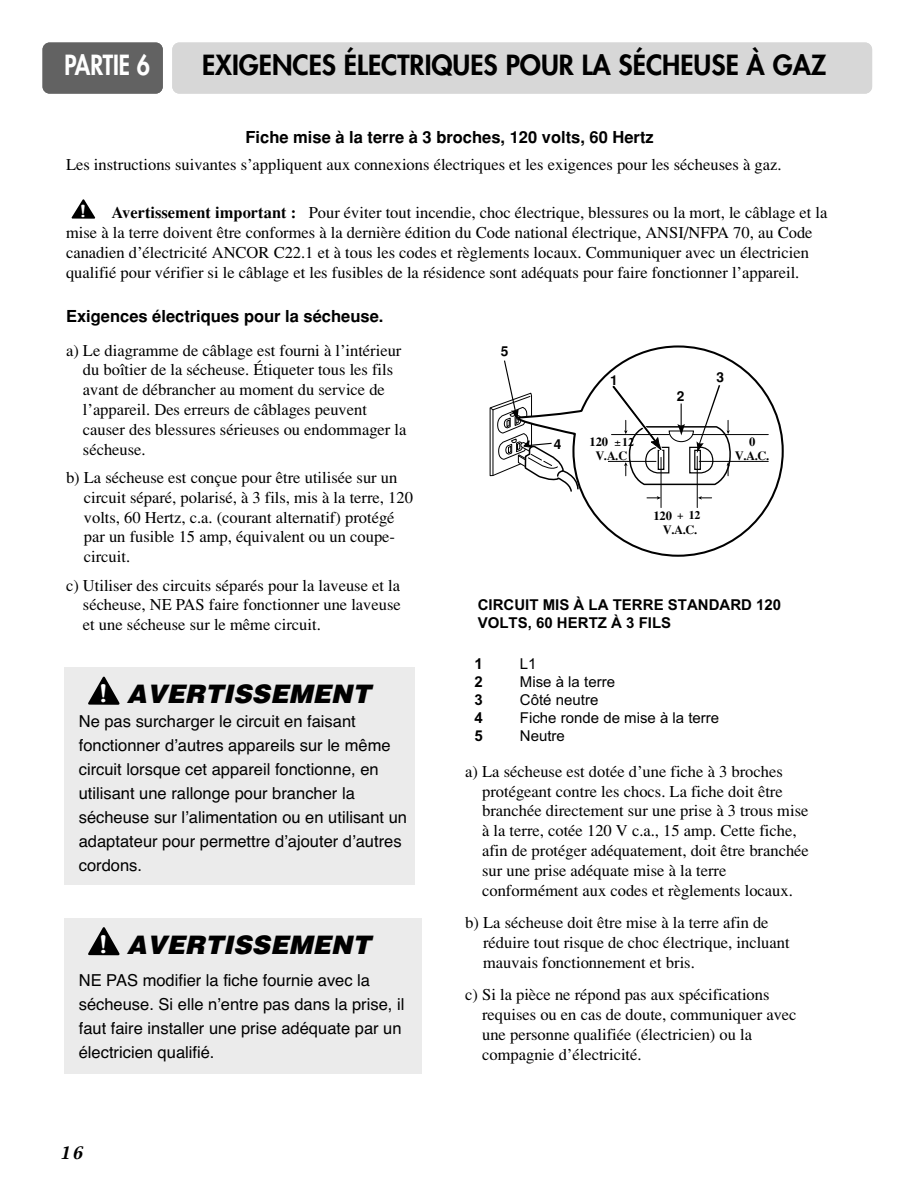
<style>
.page{position:relative;width:914px;height:1190px;background:#fff}
.page>*{position:absolute;margin:0;border:0;box-sizing:border-box;transform-origin:0 0}
.t1{font:800 27px "Futura";color:#000}
.t2{font:800 27px "Futura";color:#fff;scale:.85 1}
.t3{font:italic 900 25.5px "Helvetica";color:#000}
.t4{font:600 24px "Souvenir";color:#fff;scale:.9 1}
.t5{font:16.5px/19.8px "Times";color:#000}
.t6{font:16.5px/24px "Helvetica";color:#000}
.t7{font:700 16.5px "Helvetica";color:#000}
.t8{font:600 16.5px "Souvenir";color:#fff}
.t9{font:15px "Arial";color:#000}
.t10{font:700 15px/18px "Arial";color:#000}
.t11{font:italic 15px "Capitals";color:#000}
.t12{font:700 13.65px "Helvetica";color:#000}
.t13{font:700 12.6px/13.6px "Times";letter-spacing:-.015em;color:#000;text-align:center}
.t14{font:700 11.85px "Times";color:#000}
.s1{font-weight:700}
.s2{font-size:11.85px}
</style>
<div class="page">
<div style="left:43px;top:43px;width:120px;height:51px;background:#626262;border-radius:7px"></div>
<div style="left:172px;top:43px;width:700px;height:51px;background:#d7d7d7;border-radius:7px"></div>
<svg style="left:71px;top:199px;width:24px;height:20px"></svg>
<div style="left:64px;top:667px;width:350px;height:218px;background:#ebebeb"></div>
<svg style="left:88px;top:676px;width:32px;height:28px"></svg>
<svg style="left:579px;top:345px;width:205px;height:212px"></svg>
<svg style="left:489px;top:360px;width:90px;height:132px"></svg>
<hr style="left:660px;top:457px;width:1px;height:50px;background:#000">
<hr style="left:697px;top:456px;width:1px;height:51px;background:#000">
<svg style="left:647px;top:496px;width:14px;height:3px"></svg>
<svg style="left:698px;top:496px;width:13px;height:3px"></svg>
<hr style="left:692px;top:434px;width:76px;height:1px;background:#000">
<hr style="left:611px;top:434px;width:58px;height:1px;background:#000">
<hr style="left:605px;top:461px;width:51px;height:1px;background:#000">
<hr style="left:699px;top:461px;width:69px;height:1px;background:#000">
<div style="left:588px;top:434px;width:20px;height:27px;background:#fff"></div>
<div style="left:64px;top:918px;width:358px;height:155px;background:#ebebeb"></div>
<svg style="left:88px;top:927px;width:32px;height:28px"></svg>
<svg style="left:677px;top:513px;width:6px;height:6px"></svg>
<svg style="left:612px;top:385px;width:119px;height:101px"></svg>
<h1 class="t2" style="left:65px;top:52px;width:102px">PARTIE 6</h1>
<h1 class="t1" style="left:202px;top:52px;width:626px">EXIGENCES ÉLECTRIQUES POUR LA SÉCHEUSE À GAZ</h1>
<p class="t7" style="left:245px;top:131px;width:410px">Fiche mise à la terre à 3 broches, 120 volts, 60 Hertz</p>
<p class="t5" style="left:66px;top:156px;width:717px">Les instructions suivantes s’appliquent aux connexions électriques et les exigences pour les sécheuses à gaz.</p>
<p class="t5" style="left:66px;top:204px;width:763px;text-indent:45px"><span class="s1">Avertissement important :</span> Pour éviter tout incendie, choc électrique, blessures ou la mort, le câblage et la mise à la terre doivent être conformes à la dernière édition du Code national électrique, ANSI/NFPA 70, au Code canadien d’électricité ANCOR C22.1 et à tous les codes et règlements locaux. Communiquer avec un électricien qualifié pour vérifier si le câblage et les fusibles de la résidence sont adéquats pour faire fonctionner l’appareil.</p>
<p class="t7" style="left:66px;top:310px;width:319px">Exigences électriques pour la sécheuse.</p>
<p class="t8" style="left:80px;top:204px;width:7px">!</p>
<p class="t5" style="left:83px;top:342px;width:325px;text-indent:-17px">a) Le diagramme de câblage est fourni à l’intérieur du boîtier de la sécheuse. Étiqueter tous les fils avant de débrancher au moment du service de l’appareil. Des erreurs de câblages peuvent causer des blessures sérieuses ou endommager la sécheuse.</p>
<p class="t5" style="left:84px;top:469px;width:330px;text-indent:-18px">b) La sécheuse est conçue pour être utilisée sur un circuit séparé, polarisé, à 3 fils, mis à la terre, 120 volts, 60 Hertz, c.a. (courant alternatif) protégé par un fusible 15 amp, équivalent ou un coupe&shy;circuit.</p>
<p class="t5" style="left:83px;top:576px;width:319px;text-align:justify;text-indent:-17px">c) Utiliser des circuits séparés pour la laveuse et la sécheuse, NE PAS faire fonctionner une laveuse et une sécheuse sur le même circuit.</p>
<h3 class="t4" style="left:100px;top:683px;width:10px">!</h3>
<h2 class="t3" style="left:127px;top:685px;width:250px">AVERTISSEMENT</h2>
<p class="t6" style="left:79px;top:710px;width:330px">Ne pas surcharger le circuit en faisant fonctionner d’autres appareils sur le même circuit lorsque cet appareil fonctionne, en utilisant une rallonge pour brancher la sécheuse sur l’alimentation ou en utilisant un adaptateur pour permettre d’ajouter d’autres cordons.</p>
<h3 class="t4" style="left:100px;top:934px;width:10px">!</h3>
<h2 class="t3" style="left:127px;top:935px;width:250px">AVERTISSEMENT</h2>
<p class="t6" style="left:79px;top:969px;width:327px">NE PAS modifier la fiche fournie avec la sécheuse. Si elle n’entre pas dans la prise, il faut faire installer une prise adéquate par un électricien qualifié.</p>
<p class="t11" style="left:60px;top:1145px;width:24px">16</p>
<p class="t12" style="left:501px;top:346px;width:9px">5</p>
<p class="t12" style="left:553px;top:439px;width:9px">4</p>
<p class="t12" style="left:610px;top:375px;width:9px">1</p>
<p class="t12" style="left:716px;top:372px;width:9px">3</p>
<p class="t12" style="left:677px;top:391px;width:9px">2</p>
<p class="t13" style="left:589px;top:436px;width:46px">120 <span class="s2">12<br></span>V.A.C</p>
<p class="t13" style="left:734px;top:436px;width:36px">0<br>V.A.C.</p>
<p class="t13" style="left:653px;top:510px;width:20px">120</p>
<p class="t14" style="left:689px;top:510px;width:13px">12</p>
<p class="t13" style="left:663px;top:524px;width:36px">V.A.C.</p>
<p class="t10" style="left:477px;top:597px;width:305px">CIRCUIT MIS À LA TERRE STANDARD 120<br>VOLTS, 60 HERTZ À 3 FILS</p>
<p class="t10" style="left:474px;top:656px;width:10px">1</p>
<p class="t9" style="left:520px;top:658px;width:18px">L1</p>
<p class="t10" style="left:474px;top:674px;width:10px">2</p>
<p class="t9" style="left:520px;top:676px;width:97px">Mise à la terre</p>
<p class="t10" style="left:474px;top:692px;width:10px">3</p>
<p class="t9" style="left:520px;top:694px;width:80px">Côté neutre</p>
<p class="t10" style="left:474px;top:710px;width:10px">4</p>
<p class="t9" style="left:520px;top:712px;width:201px">Fiche ronde de mise à la terre</p>
<p class="t10" style="left:474px;top:728px;width:10px">5</p>
<p class="t9" style="left:520px;top:730px;width:47px">Neutre</p>
<p class="t5" style="left:482px;top:763px;width:328px;text-indent:-17px">a) La sécheuse est dotée d’une fiche à 3 broches protégeant contre les chocs. La fiche doit être branchée directement sur une prise à 3 trous mise à la terre, cotée 120 V c.a., 15 amp. Cette fiche, afin de protéger adéquatement, doit être branchée sur une prise adéquate mise à la terre conformément aux codes et règlements locaux.</p>
<p class="t5" style="left:483px;top:914px;width:308px;text-indent:-18px">b) La sécheuse doit être mise à la terre afin de réduire tout risque de choc électrique, incluant mauvais fonctionnement et bris.</p>
<p class="t5" style="left:482px;top:986px;width:316px;text-indent:-17px">c) Si la pièce ne répond pas aux spécifications requises ou en cas de doute, communiquer avec une personne qualifiée (électricien) ou la compagnie d’électricité.</p>
</div>
